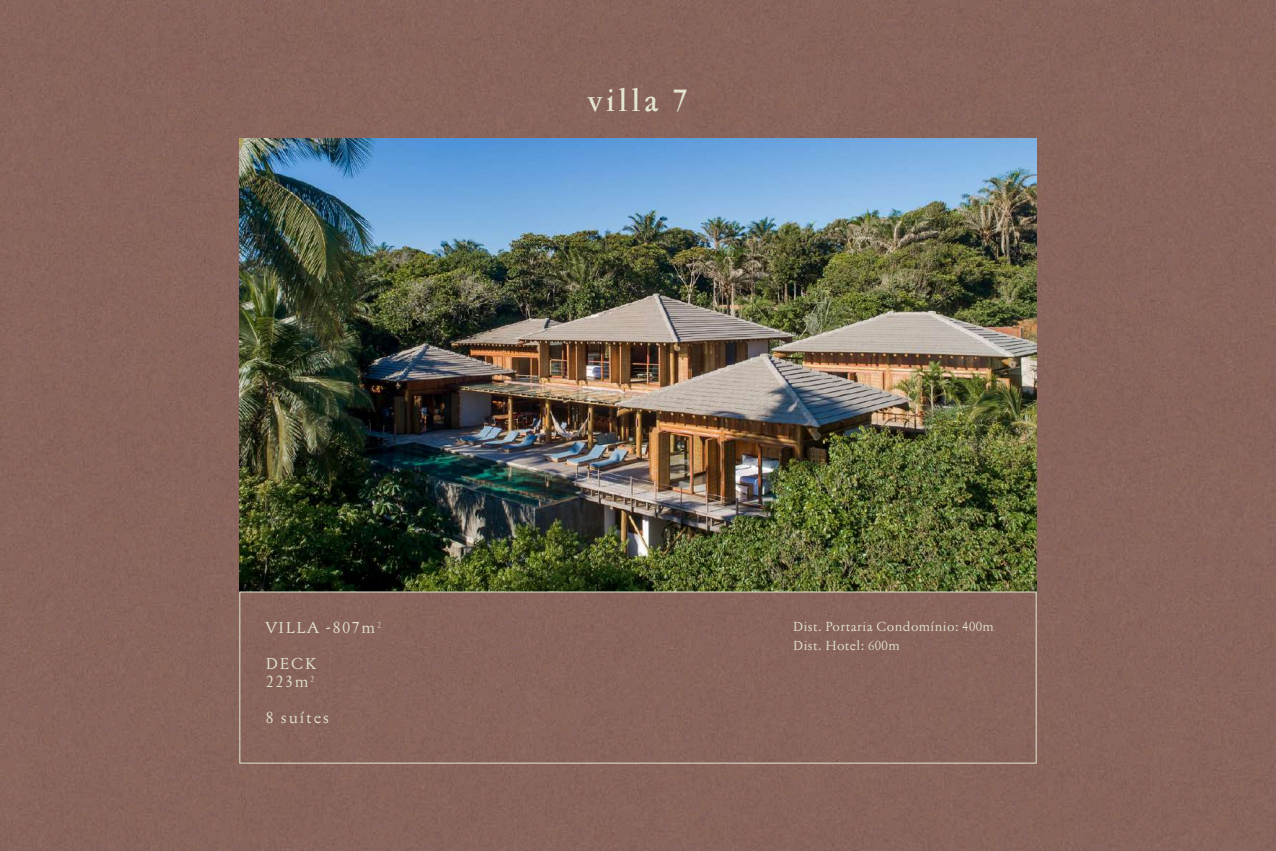
<style>
.page{position:relative;width:1276px;height:851px;background:#fff}
.page>*{position:absolute;margin:0;border:0;box-sizing:border-box;transform-origin:0 0}
.t1{font:30px "Jannon Text Med";letter-spacing:.12em;color:#e3e6d1}
.t2{font:15.45px/18px "Jannon Text";letter-spacing:.12em;color:#e3e6d1}
.t3{font:12.75px/19.4px "Jannon Text";letter-spacing:.03em;color:#e3e6d1}
</style>
<div class="page">
<div style="left:0;top:0;width:1276px;height:850px;background:#88645c"></div>
<img style="left:240px;top:139px;width:796px;height:452px">
<p class="t2" style="left:266px;top:620px;width:117px">VILLA -807m²</p>
<p class="t2" style="left:266px;top:656px;width:52px">DECK<br>223m²</p>
<p class="t2" style="left:266px;top:710px;width:65px">8 suítes</p>
<h1 class="t1" style="left:588px;top:82px;width:101px">villa 7</h1>
<p class="t3" style="left:793px;top:617px;width:202px">Dist. Portaria Condomínio: 400m<br>Dist. Hotel: 600m</p>
</div>
